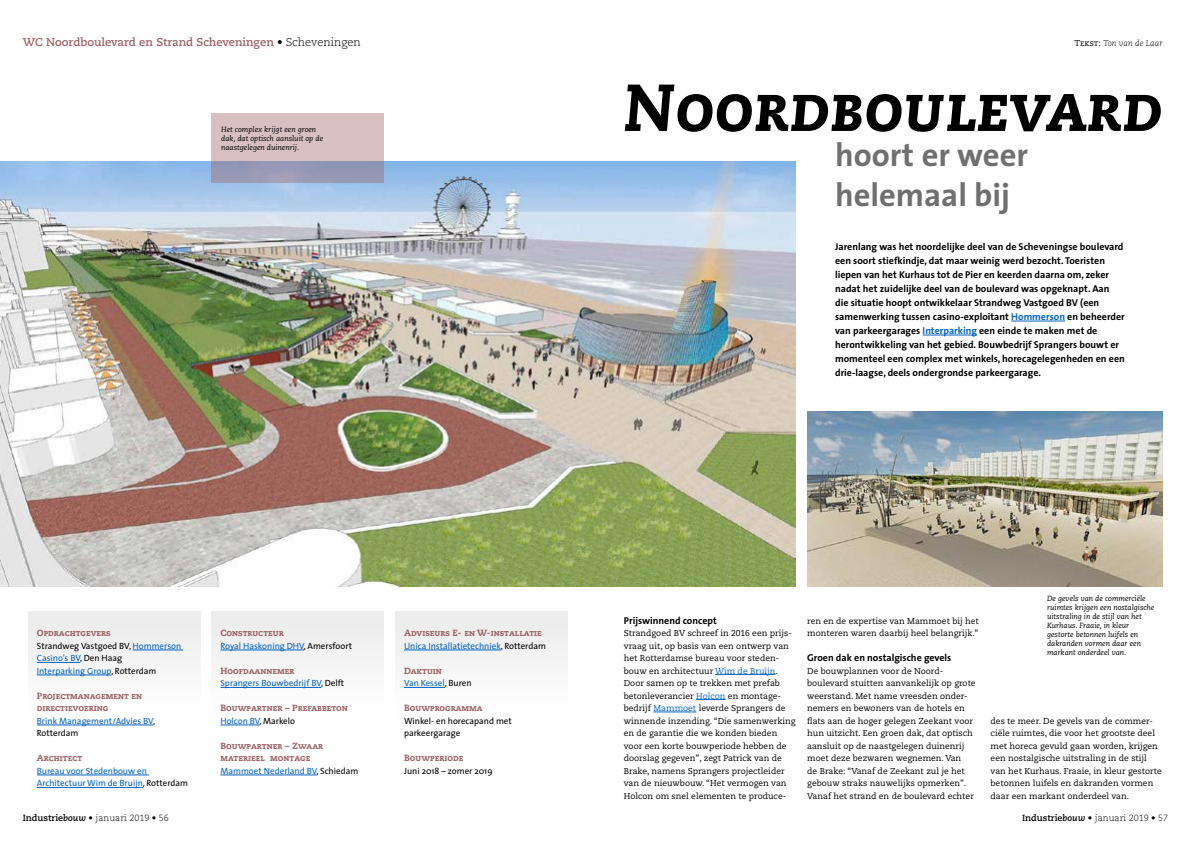
<style>
.page{position:relative;width:1191px;height:842px;background:#fff}
.page>*{position:absolute;margin:0;border:0;box-sizing:border-box;transform-origin:0 0}
.t1{font:66.2px "Caecilia Heavy Italic SC";color:#000}
.t2{font:700 32.6px/40px "The Sans";color:#706f6f}
.t3{font:700 11.3px "Caecilia";color:#9d6265}
.t4{font:700 10px/14px "The Sans";color:#000}
.t5{font:9px/12.5px "The Sans";color:#0563c1}
.t6{font:9px/12.5px "Caecilia Heavy SC";color:#9d6265}
.t7{font:9px/12.5px "The Sans";color:#000}
.t8{font:300 9px "Caecilia";color:#000}
.t9{font:8.5px/12.5px "Caecilia";color:#000}
.t10{font:italic 300 8.5px "Caecilia";color:#000}
.t11{font:italic 7.5px/9px "Caecilia";color:#000}
.s1{font-weight:300;color:#000}
.s2{font-family:"Caecilia Roman SC";font-weight:400;font-style:normal}
.s3{color:#0563c1}
.s4{color:#000}
.s5{font-weight:700}
.s6{font-weight:700;font-style:italic}
</style>
<div class="page">
<img style="left:0;top:161px;width:796px;height:425px">
<div style="left:28px;top:611px;width:172px;height:113px;background:#f6f6f6"></div>
<div style="left:212px;top:611px;width:172px;height:113px;background:#f5f5f6"></div>
<div style="left:395px;top:611px;width:172px;height:113px;background:#f6f6f6"></div>
<hr style="left:133px;top:650px;width:50px;height:1px;background:#0563c1">
<hr style="left:37px;top:662px;width:43px;height:1px;background:#0563c1">
<hr style="left:37px;top:675px;width:74px;height:1px;background:#0563c1">
<hr style="left:37px;top:725px;width:116px;height:1px;background:#0563c1">
<hr style="left:37px;top:775px;width:112px;height:1px;background:#0563c1">
<hr style="left:37px;top:787px;width:106px;height:1px;background:#0563c1">
<hr style="left:220px;top:650px;width:84px;height:1px;background:#0563c1">
<hr style="left:220px;top:687px;width:101px;height:1px;background:#0563c1">
<hr style="left:220px;top:725px;width:39px;height:1px;background:#0563c1">
<hr style="left:220px;top:775px;width:96px;height:1px;background:#0563c1">
<hr style="left:404px;top:650px;width:97px;height:1px;background:#0563c1">
<hr style="left:404px;top:687px;width:41px;height:1px;background:#0563c1">
<svg style="left:212px;top:113px;width:172px;height:69px;background:#c3b3bd"></svg>
<hr style="left:715px;top:674px;width:60px;height:1px;background:#0563c1">
<svg style="left:696px;top:699px;width:29px;height:1px"></svg>
<hr style="left:653px;top:712px;width:43px;height:1px;background:#0563c1">
<hr style="left:1011px;top:321px;width:54px;height:1px;background:#0563c1">
<hr style="left:922px;top:335px;width:55px;height:1px;background:#0563c1">
<img style="left:807px;top:411px;width:355px;height:175px">
<h3 class="t3" style="left:23px;top:35px;width:339px">WC Noordboulevard en Strand Scheveningen <span class="s1">• Scheveningen</span></h3>
<p class="t11" style="left:221px;top:125px;width:103px">Het complex krijgt een groen dak, dat optisch aansluit op de naastgelegen duinenrij.</p>
<p class="t10" style="left:1074px;top:38px;width:90px"><span class="s2">Tekst:</span> Ton van de Laar</p>
<h1 class="t1" style="left:624px;top:69px;width:540px">Noordboulevard</h1>
<h2 class="t2" style="left:835px;top:135px;width:194px">hoort er weer helemaal bij</h2>
<p class="t4" style="left:835px;top:239px;width:291px">Jarenlang was het noordelijke deel van de Scheveningse boulevard een soort stiefkindje, dat maar weinig werd bezocht. Toeristen liepen van het Kurhaus tot de Pier en keerden daarna om, zeker nadat het zuidelijke deel van de boulevard was opgeknapt. Aan die situatie hoopt ontwikkelaar Strandweg Vastgoed BV (een samenwerking tussen casino-exploitant <span class="s3">Hommerson</span> en beheerder van parkeergarages <span class="s3">Interparking</span> een einde te maken met de herontwikkeling van het gebied. Bouwbedrijf Sprangers bouwt er momenteel een complex met winkels, horecagelegenheden en een drie-laagse, deels ondergrondse parkeergarage.</p>
<p class="t6" style="left:37px;top:627px;width:75px">Opdrachtgevers</p>
<p class="t7" style="left:37px;top:639px;width:146px">Strandweg Vastgoed BV, <span class="s3">Hommerson<br>Casino’s BV</span>, Den Haag<br><span class="s3">Interparking Group</span>, Rotterdam</p>
<p class="t6" style="left:37px;top:689px;width:107px">Projectmanagement en directievoering</p>
<p class="t5" style="left:37px;top:714px;width:120px">Brink Management/Advies BV<span class="s4">,<br>Rotterdam</span></p>
<p class="t6" style="left:37px;top:752px;width:47px">Architect</p>
<p class="t5" style="left:37px;top:764px;width:153px">Bureau voor Stedenbouw en<br>Architectuur Wim de Bruijn<span class="s4">, Rotterdam</span></p>
<p class="t6" style="left:220px;top:627px;width:65px">Constructeur</p>
<p class="t5" style="left:220px;top:639px;width:133px">Royal Haskoning DHV<span class="s4">, Amersfoort</span></p>
<p class="t6" style="left:220px;top:664px;width:76px">Hoofdaannemer</p>
<p class="t5" style="left:220px;top:676px;width:125px">Sprangers Bouwbedrijf BV<span class="s4">, Delft</span></p>
<p class="t6" style="left:220px;top:702px;width:129px">Bouwpartner – Prefabbeton</p>
<p class="t5" style="left:220px;top:714px;width:76px">Holcon BV<span class="s4">, Markelo</span></p>
<p class="t6" style="left:220px;top:739px;width:104px">Bouwpartner – Zwaar materieel montage</p>
<p class="t5" style="left:220px;top:764px;width:139px">Mammoet Nederland BV<span class="s4">, Schiedam</span></p>
<p class="t6" style="left:404px;top:627px;width:139px">Adviseurs E- en W-installatie</p>
<p class="t5" style="left:404px;top:639px;width:143px">Unica Installatietechniek<span class="s4">, Rotterdam</span></p>
<p class="t6" style="left:404px;top:664px;width:39px">Daktuin</p>
<p class="t5" style="left:404px;top:676px;width:69px">Van Kessel<span class="s4">, Buren</span></p>
<p class="t6" style="left:404px;top:702px;width:80px">Bouwprogramma</p>
<p class="t7" style="left:404px;top:714px;width:109px">Winkel- en horecapand met parkeergarage</p>
<p class="t6" style="left:404px;top:752px;width:61px">Bouwperiode</p>
<p class="t7" style="left:404px;top:764px;width:90px">Juni 2018 – zomer 2019</p>
<p class="t4" style="left:624px;top:613px;width:95px">Prijswinnend concept</p>
<p class="t9" style="left:624px;top:627px;width:173px">Strandgoed BV schreef in 2016 een prijs&shy;vraag uit, op basis van een ontwerp van het Rotterdamse bureau voor steden&shy;bouw en architectuur <span class="s3">Wim de Bruijn</span>.<br>Door samen op te trekken met prefab betonleverancier <span class="s3">Holcon</span> en montage&shy;bedrijf <span class="s3">Mammoet</span> leverde Sprangers de winnende inzending. “Die samenwerking en de garantie die we konden bieden voor een korte bouwperiode hebben de doorslag gegeven”, zegt Patrick van de Brake, namens Sprangers projectleider van de nieuwbouw. “Het vermogen van Holcon om snel elementen te produce-</p>
<p class="t9" style="left:807px;top:614px;width:173px">ren en de expertise van Mammoet bij het monteren waren daarbij heel belangrijk.”</p>
<p class="t4" style="left:807px;top:650px;width:146px">Groen dak en nostalgische gevels</p>
<p class="t9" style="left:807px;top:664px;width:170px">De bouwplannen voor de Noord&shy;boulevard stuitten aanvankelijk op grote weerstand. Met name vreesden onder&shy;nemers en bewoners van de hotels en flats aan de hoger gelegen Zeekant voor hun uitzicht. Een groen dak, dat optisch aansluit op de naastgelegen duinenrij moet deze bezwaren wegnemen. Van<br>de Brake: “Vanaf de Zeekant zul je het gebouw straks nauwelijks opmerken”.<br>Vanaf het strand en de boulevard echter</p>
<p class="t11" style="left:1047px;top:594px;width:109px">De gevels van de commerciële ruimtes krijgen een nostalgische uitstraling in de stijl van het<br>Kurhaus. Fraaie, in kleur gestorte betonnen luifels en dakranden vormen daar een markant onderdeel van.</p>
<p class="t9" style="left:990px;top:714px;width:173px">des te meer. De gevels van de commer&shy;ciële ruimtes, die voor het grootste deel met horeca gevuld gaan worden, krijgen een nostalgische uitstraling in de stijl van het Kurhaus. Fraaie, in kleur gestorte betonnen luifels en dakranden vormen daar een markant onderdeel van.</p>
<p class="t8" style="left:23px;top:812px;width:148px"><span class="s5">Industrie</span><span class="s6">bouw</span> • januari 2019 • 56</p>
<p class="t8" style="left:1022px;top:812px;width:148px"><span class="s5">Industrie</span><span class="s6">bouw</span> • januari 2019 • 57</p>
</div>
